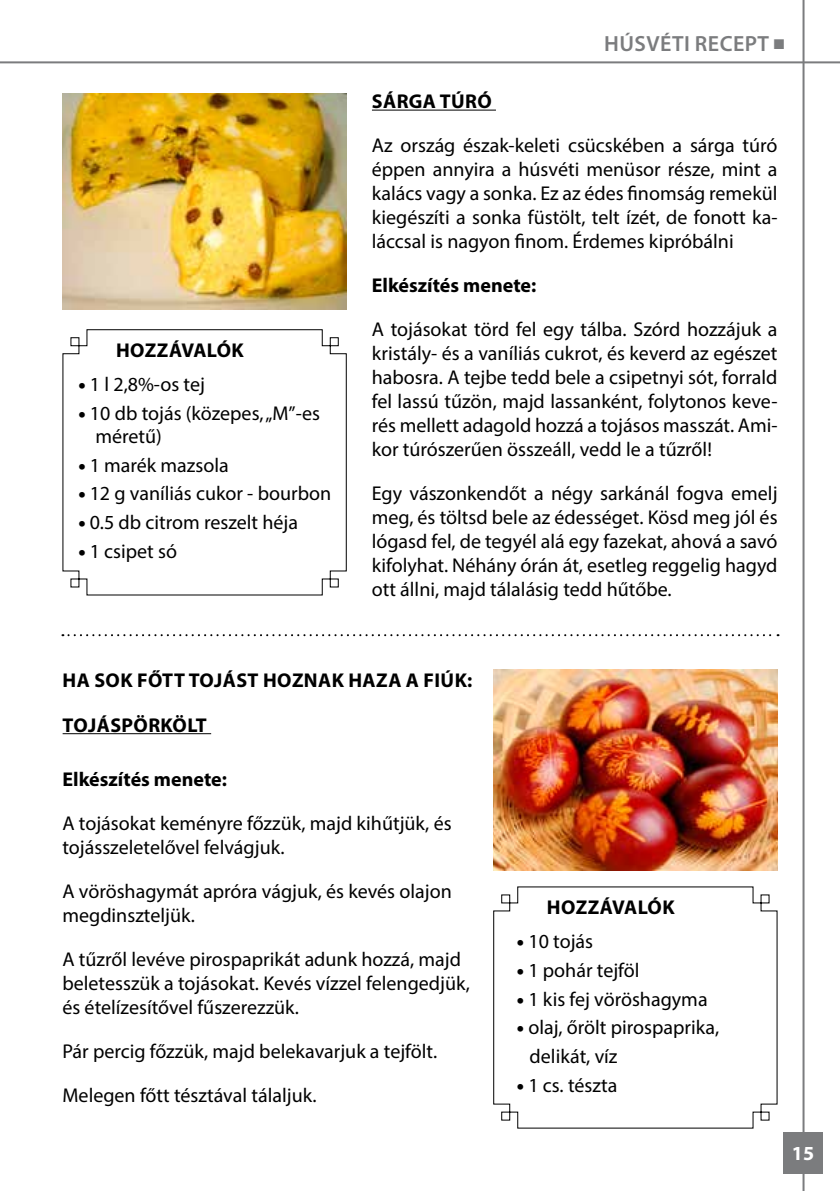
<style>
.page{position:relative;width:840px;height:1191px;background:#fff}
.page>*{position:absolute;margin:0;border:0;box-sizing:border-box;transform-origin:0 0}
.t1{font:600 22px "Myriad Pro";letter-spacing:.02em;color:#7b7c7e}
.t2{font:20px/24px "Myriad Pro";color:#000}
.t3{font:700 20px "Myriad Pro";letter-spacing:.02em;color:#000}
.t4{font:700 20px "Myriad Pro";color:#000}
.t5{font:700 20px "Myriad Pro";color:#fff}
.s1{font-weight:900}
</style>
<div class="page">
<hr style="left:802px;top:0;width:2px;height:1191px;background:#7b7c7e">
<hr style="left:0;top:61px;width:839px;height:2px;background:#7b7c7e">
<div style="left:782px;top:1132px;width:40px;height:42px;background:#7b7c7e"></div>
<img style="left:62px;top:93px;width:284px;height:216px">
<hr style="left:372px;top:110px;width:123px;height:1px;background:#000">
<svg style="left:62px;top:329px;width:285px;height:267px"></svg>
<svg style="left:493px;top:886px;width:284px;height:243px"></svg>
<hr style="left:63px;top:733px;width:148px;height:1px;background:#000">
<img style="left:493px;top:669px;width:284px;height:201px">
<svg style="left:62px;top:634px;width:716px;height:2px"></svg>
<p class="t3" style="left:116px;top:337px;width:129px">HOZZÁVALÓK</p>
<p class="t2" style="left:78px;top:372px;width:129px"><span class="s1">•</span> 1 l 2,8%-os tej</p>
<p class="t2" style="left:95px;top:401px;width:226px;line-height:23px;text-indent:-17px"><span class="s1">•</span> 10 db tojás (közepes, „M”-es méretű)</p>
<p class="t2" style="left:78px;top:452px;width:152px"><span class="s1">•</span> 1 marék mazsola</p>
<p class="t2" style="left:78px;top:481px;width:254px"><span class="s1">•</span> 12 g vaníliás cukor - bourbon</p>
<p class="t2" style="left:78px;top:510px;width:221px"><span class="s1">•</span> 0.5 db citrom reszelt héja</p>
<p class="t2" style="left:78px;top:538px;width:100px"><span class="s1">•</span> 1 csipet só</p>
<p class="t1" style="left:604px;top:30px;width:182px">HÚSVÉTI RECEPT ■</p>
<p class="t3" style="left:372px;top:88px;width:121px">SÁRGA TÚRÓ</p>
<p class="t2" style="left:371px;top:133px;width:407px;text-align:justify">Az ország észak-keleti csücskében a sárga túró éppen annyira a húsvéti menüsor része, mint a kalács vagy a sonka. Ez az édes finomság remekül kiegészíti a sonka füstölt, telt ízét, de fonott ka&shy;láccsal is nagyon finom. Érdemes kipróbálni</p>
<p class="t4" style="left:371px;top:272px;width:166px">ELKÉSZÍTÉS MENETE:</p>
<p class="t2" style="left:371px;top:317px;width:407px;text-align:justify">A tojásokat törd fel egy tálba. Szórd hozzájuk a kristály- és a vaníliás cukrot, és keverd az egészet habosra. A tejbe tedd bele a csipetnyi sót, forrald fel lassú tűzön, majd lassanként, folytonos keve&shy;rés mellett adagold hozzá a tojásos masszát. Ami&shy;kor túrószerűen összeáll, vedd le a tűzről!</p>
<p class="t2" style="left:371px;top:481px;width:408px;text-align:justify">Egy vászonkendőt a négy sarkánál fogva emelj meg, és töltsd bele az édességet. Kösd meg jól és lógasd fel, de tegyél alá egy fazekat, ahová a savó kifolyhat. Néhány órán át, esetleg reggelig hagyd ott állni, majd tálalásig tedd hűtőbe.</p>
<p class="t3" style="left:63px;top:667px;width:411px">HA SOK FŐTT TOJÁST HOZNAK HAZA A F IÚK:</p>
<p class="t3" style="left:63px;top:712px;width:146px">TOJÁSPÖRKÖLT</p>
<p class="t4" style="left:62px;top:766px;width:166px">ELKÉSZÍTÉS MENETE:</p>
<p class="t2" style="left:62px;top:810px;width:390px">A tojásokat keményre főzzük, majd kihűtjük, és tojásszeletelővel felvágjuk.</p>
<p class="t2" style="left:62px;top:878px;width:390px">A vöröshagymát apróra vágjuk, és kevés olajon megdinszteljük.</p>
<p class="t2" style="left:62px;top:946px;width:409px">A tűzről levéve pirospaprikát adunk hozzá, majd beletesszük a tojásokat. Kevés vízzel felengedjük, és ételízesítővel fűszerezzük.</p>
<p class="t2" style="left:62px;top:1038px;width:376px">Pár percig főzzük, majd belekavarjuk a tejfölt.</p>
<p class="t2" style="left:62px;top:1082px;width:255px">Melegen főtt tésztával tálaljuk.</p>
<p class="t3" style="left:546px;top:894px;width:129px">HOZZÁVALÓK</p>
<p class="t2" style="left:516px;top:929px;width:78px"><span class="s1">•</span> 10 tojás</p>
<p class="t2" style="left:516px;top:958px;width:124px"><span class="s1">•</span> 1 pohár tejföl</p>
<p class="t2" style="left:516px;top:986px;width:192px"><span class="s1">•</span> 1 kis fej vöröshagyma</p>
<p class="t2" style="left:529px;top:1013px;width:191px;line-height:28.6px;text-indent:-13px"><span class="s1">•</span> olaj, őrölt pirospaprika, delikát, víz</p>
<p class="t2" style="left:516px;top:1072px;width:102px"><span class="s1">•</span> 1 cs. tészta</p>
<p class="t5" style="left:791px;top:1140px;width:24px">15</p>
</div>
